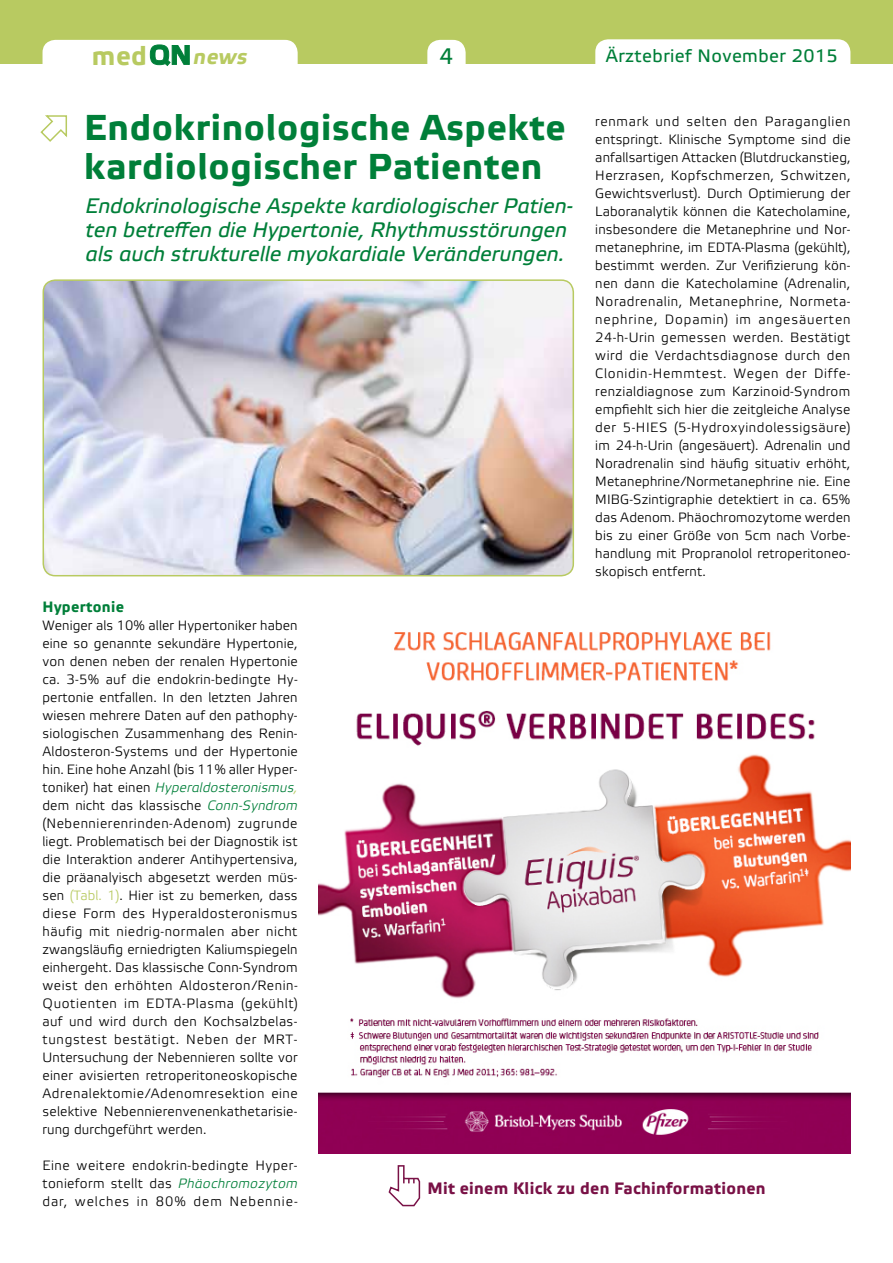
<style>
.page{position:relative;width:893px;height:1263px;background:#fff}
.page>*{position:absolute;margin:0;border:0;box-sizing:border-box;transform-origin:0 0}
.t1{font:700 36px/39px "Etelka Text";letter-spacing:.02em;color:#007f39}
.t2{font:700 26.4px "Etelka Text";color:#b8ca61}
.t3{font:22.5px "Etelka Text";color:#007f39}
.t4{font:italic 700 21.15px "Etelka Text Pro";color:#b8ca61}
.t5{font:italic 21px/24px "Etelka Text";color:#007f39}
.t6{font:18px "Etelka Text";letter-spacing:.02em;color:#007f39}
.t7{font:700 16.5px "Etelka Text";letter-spacing:.02em;color:#791146}
.t8{font:700 15px "Etelka Text";letter-spacing:.025em;color:#007f39}
.t9{font:300 13.5px/18px "Etelka";letter-spacing:.02em;color:#000;text-align:justify}
.s1{font-style:italic;color:#007f39}
.s2{font-style:italic;color:#b8ca61}
.s3{color:#b8ca61}
</style>
<div class="page">
<div style="left:0;top:0;width:893px;height:64px;background:#b8ca61"></div>
<div style="left:427px;top:40px;width:39px;height:52px;background:#fff;border-radius:13px"></div>
<div style="left:595px;top:39px;width:255px;height:45px;background:#fff;border-radius:13px"></div>
<div style="left:43px;top:40px;width:255px;height:47px;background:#fff;border-radius:13px"></div>
<svg style="left:150px;top:45px;width:40px;height:21px"></svg>
<img style="left:43px;top:281px;width:530px;height:295px">
<div style="left:43px;top:279px;width:531px;height:297px;border:2px solid #b8ca61;border-radius:12px"></div>
<svg style="left:40px;top:115px;width:27px;height:27px"></svg>
<img style="left:319px;top:632px;width:531px;height:521px">
<svg style="left:388px;top:1165px;width:33px;height:42px"></svg>
<h2 class="t2" style="left:92px;top:40px;width:57px">med</h2>
<h3 class="t4" style="left:193px;top:45px;width:60px">news</h3>
<h3 class="t3" style="left:439px;top:44px;width:15px">4</h3>
<h3 class="t6" style="left:606px;top:46px;width:234px">Ärztebrief November 2015</h3>
<h1 class="t1" style="left:84px;top:109px;width:483px">Endokrinologische Aspekte kardiologischer Patienten</h1>
<h3 class="t5" style="left:85px;top:195px;width:489px">Endokrinologische Aspekte kardiologischer Patien&shy;ten betreffen die Hypertonie, Rhythmusstörungen als auch strukturelle myokardiale Veränderungen.</h3>
<p class="t9" style="left:595px;top:113px;width:257px">renmark und selten den Paraganglien entspringt. Klinische Symptome sind die anfallsartigen Attacken (Blutdruckanstieg, Herzrasen, Kopfschmerzen, Schwitzen, Gewichtsverlust). Durch Optimierung der Laboranalytik können die Katecholamine, insbesondere die Metanephrine und Nor&shy;metanephrine, im EDTA-Plasma (gekühlt), bestimmt werden. Zur Verifizierung kön&shy;nen dann die Katecholamine (Adrenalin, Noradrenalin, Metanephrine, Normeta&shy;nephrine, Dopamin) im angesäuerten 24-h-Urin gemessen werden. Bestätigt wird die Verdachtsdiagnose durch den Clonidin-Hemmtest. Wegen der Diffe&shy;renzialdiagnose zum Karzinoid-Syndrom empfiehlt sich hier die zeitgleiche Analyse der 5-HIES (5-Hydroxyindolessigsäure) im 24-h-Urin (angesäuert). Adrenalin und Noradrenalin sind häufig situativ erhöht, Metanephrine/Normetanephrine nie. Eine MIBG-Szintigraphie detektiert in ca. 65% das Adenom. Phäochromozytome werden bis zu einer Größe von 5cm nach Vorbe&shy;handlung mit Propranolol retroperitoneo&shy;skopisch entfernt.</p>
<p class="t8" style="left:43px;top:598px;width:83px">Hypertonie</p>
<p class="t9" style="left:43px;top:617px;width:257px">Weniger als 10% aller Hypertoniker haben eine so genannte sekundäre Hypertonie, von denen neben der renalen Hypertonie ca. 3-5% auf die endokrin-bedingte Hy&shy;pertonie entfallen. In den letzten Jahren wiesen mehrere Daten auf den pathophy&shy;siologischen Zusammenhang des Renin-Aldosteron-Systems und der Hypertonie hin. Eine hohe Anzahl (bis 11% aller Hyper&shy;toniker) hat einen <span class="s1">Hyperaldosteronismus</span><span class="s2">, </span>dem nicht das klassische <span class="s1">Conn-Syndrom </span>(Nebennierenrinden-Adenom) zugrunde liegt. Problematisch bei der Diagnostik ist die Interaktion anderer Antihypertensiva, die präanalyisch abgesetzt werden müs&shy;sen <span class="s3">(Tabl. 1)</span>. Hier ist zu bemerken, dass diese Form des Hyperaldosteronismus häufig mit niedrig-normalen aber nicht zwangsläufig erniedrigten Kaliumspiegeln einhergeht. Das klassische Conn-Syndrom weist den erhöhten Aldosteron/Renin-Quotienten im EDTA-Plasma (gekühlt) auf und wird durch den Kochsalzbelas&shy;tungstest bestätigt. Neben der MRT-Untersuchung der Nebennieren sollte vor einer avisierten retroperitoneoskopische Adrenalektomie/Adenomresektion eine selektive Nebennierenvenenkathetarisie&shy;rung durchgeführt werden.</p>
<p class="t9" style="left:43px;top:1157px;width:257px">Eine weitere endokrin-bedingte Hyper&shy;tonieform stellt das <span class="s1">Phäochromozytom </span>dar, welches in 80% dem Nebennie-</p>
<p class="t7" style="left:427px;top:1178px;width:340px">Mit einem Klick zu den Fachinformationen</p>
</div>
